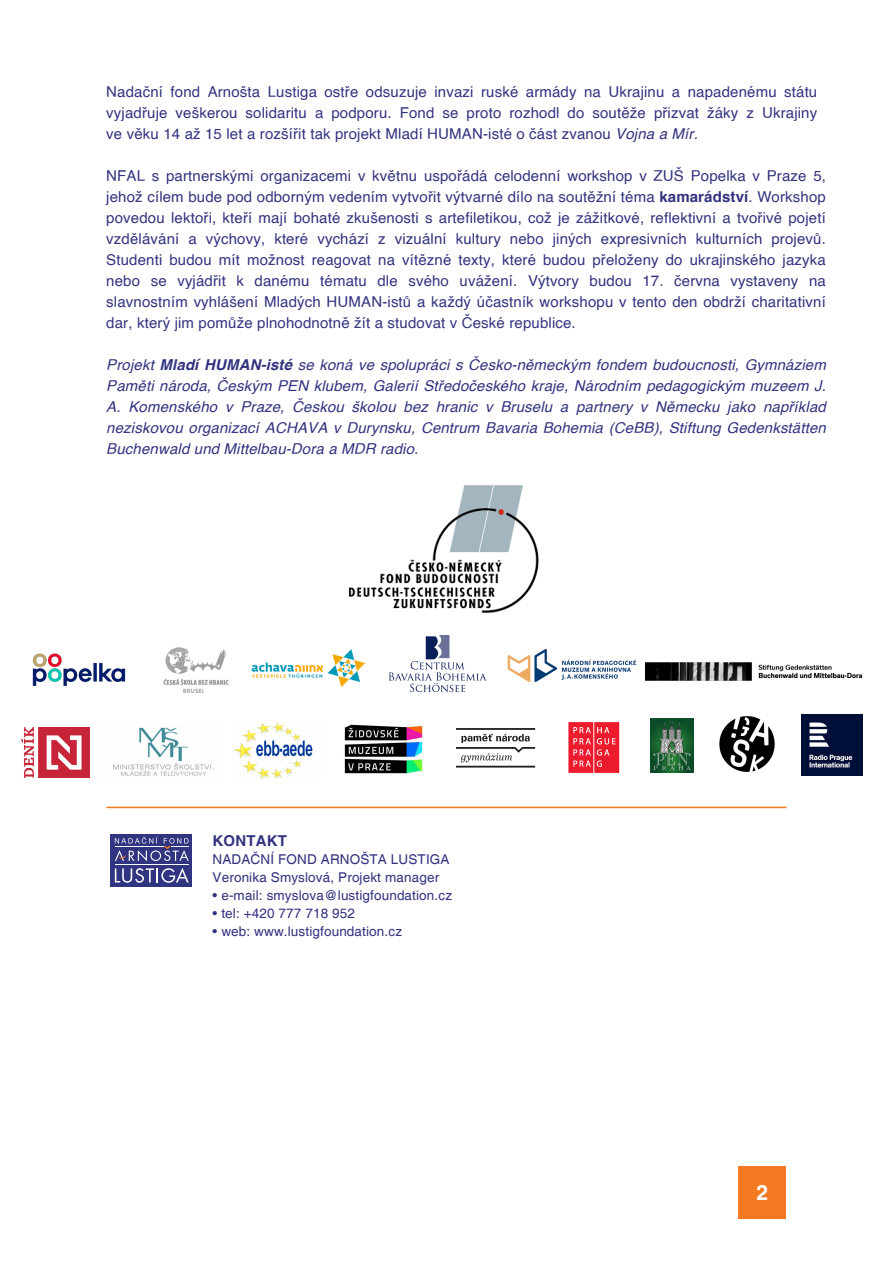
<style>
.page{position:relative;width:893px;height:1263px;background:#fff}
.page>*{position:absolute;margin:0;border:0;box-sizing:border-box;transform-origin:0 0}
.t1{font:700 21px "Helvetica";color:#fff}
.t2{font:15px/21px "Helvetica";letter-spacing:.01em;color:#32337f;text-align:justify}
.t3{font:italic 15px/21px "Helvetica";letter-spacing:.01em;color:#32337f;text-align:justify}
.t4{font:700 15px "Helvetica";letter-spacing:.01em;color:#32337f}
.t5{font:13.5px "Helvetica";letter-spacing:.01em;color:#32337f}
.s1{font-style:italic}
.s2{font-weight:700}
</style>
<div class="page">
<div style="left:111px;top:834px;width:81px;height:53px;background:#313480"></div>
<svg style="left:115px;top:868px;width:74px;height:15px"></svg>
<svg style="left:115px;top:836px;width:74px;height:25px"></svg>
<hr style="left:115px;top:846px;width:49px;height:1px;background:#fff">
<hr style="left:115px;top:864px;width:74px;height:1px;background:#fff">
<div style="left:739px;top:1166px;width:47px;height:53px;background:#f47921"></div>
<hr style="left:106px;top:807px;width:681px;height:1px;background:#f47921">
<img style="left:113px;top:727px;width:101px;height:49px">
<img style="left:233px;top:723px;width:80px;height:56px">
<img style="left:344px;top:724px;width:80px;height:51px">
<img style="left:348px;top:485px;width:191px;height:127px">
<img style="left:719px;top:716px;width:56px;height:56px">
<img style="left:507px;top:650px;width:129px;height:31px">
<img style="left:645px;top:662px;width:218px;height:19px">
<img style="left:252px;top:649px;width:112px;height:38px">
<img style="left:650px;top:719px;width:43px;height:53px">
<img style="left:388px;top:635px;width:99px;height:58px">
<img style="left:568px;top:722px;width:52px;height:51px">
<svg style="left:456px;top:728px;width:79px;height:39px"></svg>
<img style="left:163px;top:647px;width:66px;height:46px">
<img style="left:21px;top:727px;width:68px;height:51px">
<img style="left:801px;top:714px;width:61px;height:61px">
<img style="left:32px;top:653px;width:94px;height:33px">
<p class="t2" style="left:106px;top:81px;width:712px">Nadační fond Arnošta Lustiga ostře odsuzuje invazi ruské armády na Ukrajinu a napadenému státu vyjadřuje veškerou solidaritu a podporu. Fond se proto rozhodl do soutěže přizvat žáky z Ukrajiny ve věku 14 až 15 let a rozšířit tak projekt Mladí HUMAN-isté o část zvanou <span class="s1">Vojna a Mír.</span></p>
<p class="t2" style="left:106px;top:165px;width:721px">NFAL s partnerskými organizacemi v květnu uspořádá celodenní workshop v ZUŠ Popelka v Praze 5, jehož cílem bude pod odborným vedením vytvořit výtvarné dílo na soutěžní téma <span class="s2">kamarádství</span>. Workshop povedou lektoři, kteří mají bohaté zkušenosti s artefiletikou, což je zážitkové, reflektivní a tvořivé pojetí vzdělávání a výchovy, které vychází z vizuální kultury nebo jiných expresivních kulturních projevů.<br>Studenti budou mít možnost reagovat na vítězné texty, které budou přeloženy do ukrajinského jazyka nebo se vyjádřit k danému tématu dle svého uvážení. Výtvory budou 17. června vystaveny na slavnostním vyhlášení Mladých HUMAN-istů a každý účastník workshopu v tento den obdrží charitativní dar, který jim pomůže plnohodnotně žít a studovat v České republice.</p>
<p class="t3" style="left:106px;top:354px;width:721px">Projekt <span class="s2">Mladí HUMAN-isté</span> se koná ve spolupráci s Česko-německým fondem budoucnosti, Gymnáziem Paměti národa, Českým PEN klubem, Galerií Středočeského kraje, Národním pedagogickým muzeem J.<br>A. Komenského v Praze, Českou školou bez hranic v Bruselu a partnery v Německu jako například neziskovou organizací ACHAVA v Durynsku, Centrum Bavaria Bohemia (CeBB), Stiftung Gedenkstätten Buchenwald und Mittelbau-Dora a MDR radio.</p>
<p class="t4" style="left:213px;top:831px;width:76px">KONTAKT</p>
<p class="t5" style="left:213px;top:851px;width:238px">NADAČNÍ FOND ARNOŠTA LUSTIGA</p>
<p class="t5" style="left:213px;top:869px;width:228px">Veronika Smyslová, Projekt manager</p>
<p class="t5" style="left:213px;top:887px;width:241px">• e-mail: smyslova@lustigfoundation.cz</p>
<p class="t5" style="left:213px;top:905px;width:144px">• tel: +420 777 718 952</p>
<p class="t5" style="left:213px;top:923px;width:191px">• web: www.lustigfoundation.cz</p>
<p class="t1" style="left:756px;top:1180px;width:13px">2</p>
</div>
